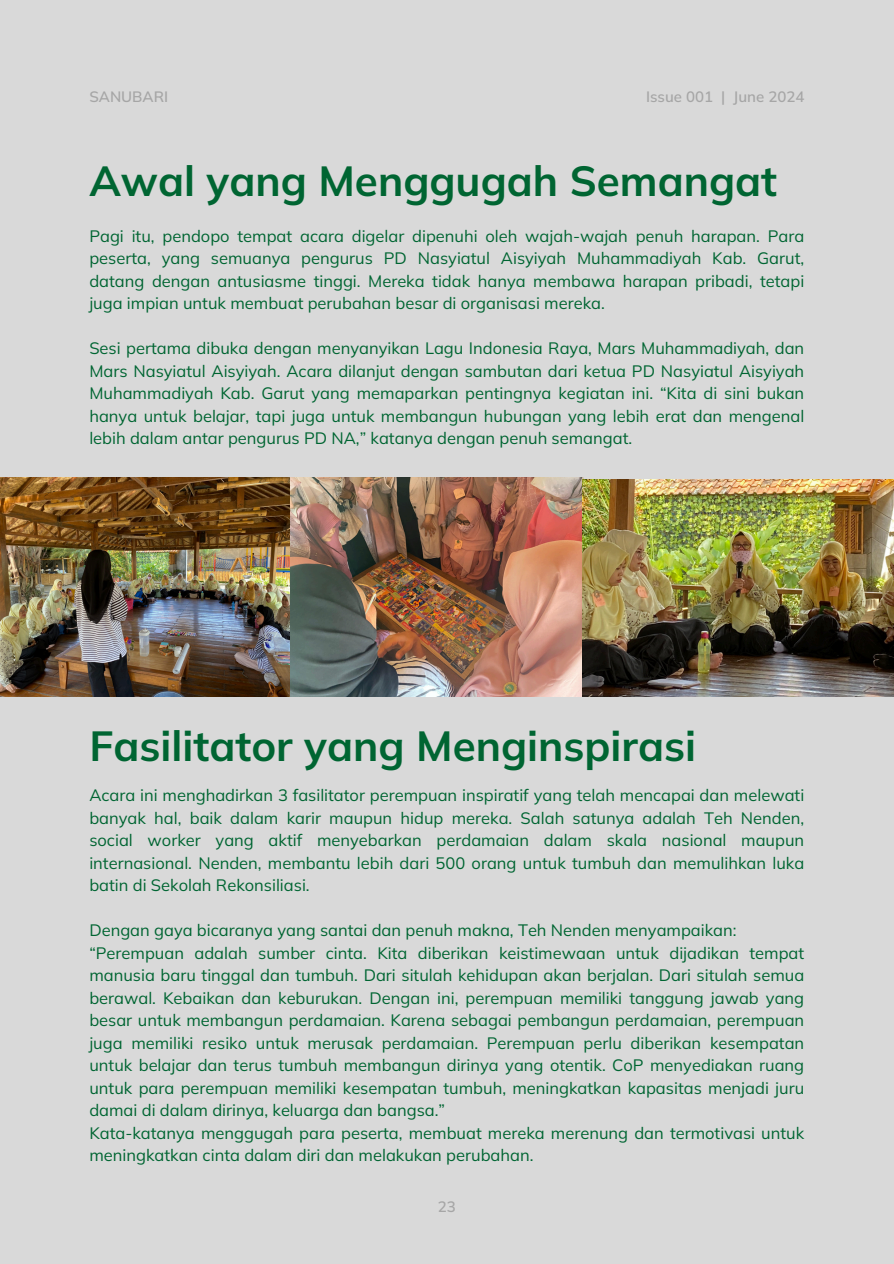
<style>
.page{position:relative;width:894px;height:1264px;background:#fff}
.page>*{position:absolute;margin:0;border:0;box-sizing:border-box;transform-origin:0 0}
.t1{font:700 42px "Mulish";color:#006532}
.t2{font:16.5px/22.5px "Mulish";color:#006532;text-align:justify}
.t3{font:600 15px "Mulish";color:#a6a6a6}
</style>
<div class="page">
<div style="left:0;top:0;width:893px;height:1263px;background:#d9d9d9"></div>
<img style="left:0;top:477px;width:290px;height:219px">
<img style="left:290px;top:477px;width:293px;height:219px">
<img style="left:582px;top:479px;width:311px;height:217px">
<p class="t3" style="left:89px;top:87px;width:80px">SANUBARI</p>
<p class="t3" style="left:646px;top:87px;width:160px">Issue 001 | June 2024</p>
<h1 class="t1" style="left:89px;top:153px;width:689px">Awal yang Menggugah Semangat</h1>
<p class="t2" style="left:89px;top:224px;width:716px">Pagi itu, pendopo tempat acara digelar dipenuhi oleh wajah-wajah penuh harapan. Para peserta, yang semuanya pengurus PD Nasyiatul Aisyiyah Muhammadiyah Kab. Garut, datang dengan antusiasme tinggi. Mereka tidak hanya membawa harapan pribadi, tetapi juga impian untuk membuat perubahan besar di organisasi mereka.</p>
<p class="t2" style="left:89px;top:337px;width:716px">Sesi pertama dibuka dengan menyanyikan Lagu Indonesia Raya, Mars Muhammadiyah, dan Mars Nasyiatul Aisyiyah. Acara dilanjut dengan sambutan dari ketua PD Nasyiatul Aisyiyah Muhammadiyah Kab. Garut yang memaparkan pentingnya kegiatan ini. “Kita di sini bukan hanya untuk belajar, tapi juga untuk membangun hubungan yang lebih erat dan mengenal lebih dalam antar pengurus PD NA,” katanya dengan penuh semangat.</p>
<p class="t1" style="left:89px;top:718px;width:608px">Fasilitator yang Menginspirasi</p>
<p class="t2" style="left:89px;top:783px;width:716px">Acara ini menghadirkan 3 fasilitator perempuan inspiratif yang telah mencapai dan melewati banyak hal, baik dalam karir maupun hidup mereka. Salah satunya adalah Teh Nenden, social worker yang aktif menyebarkan perdamaian dalam skala nasional maupun internasional. Nenden, membantu lebih dari 500 orang untuk tumbuh dan memulihkan luka batin di Sekolah Rekonsiliasi.</p>
<p class="t2" style="left:89px;top:918px;width:648px">Dengan gaya bicaranya yang santai dan penuh makna, Teh Nenden menyampaikan:</p>
<p class="t2" style="left:89px;top:941px;width:716px">“Perempuan adalah sumber cinta. Kita diberikan keistimewaan untuk dijadikan tempat manusia baru tinggal dan tumbuh. Dari situlah kehidupan akan berjalan. Dari situlah semua berawal. Kebaikan dan keburukan. Dengan ini, perempuan memiliki tanggung jawab yang besar untuk membangun perdamaian. Karena sebagai pembangun perdamaian, perempuan juga memiliki resiko untuk merusak perdamaian. Perempuan perlu diberikan kesempatan untuk belajar dan terus tumbuh membangun dirinya yang otentik. CoP menyediakan ruang untuk para perempuan memiliki kesempatan tumbuh, meningkatkan kapasitas menjadi juru damai di dalam dirinya, keluarga dan bangsa.”</p>
<p class="t2" style="left:89px;top:1121px;width:716px">Kata-katanya menggugah para peserta, membuat mereka merenung dan termotivasi untuk meningkatkan cinta dalam diri dan melakukan perubahan.</p>
<p class="t3" style="left:437px;top:1196px;width:19px">23</p>
</div>
